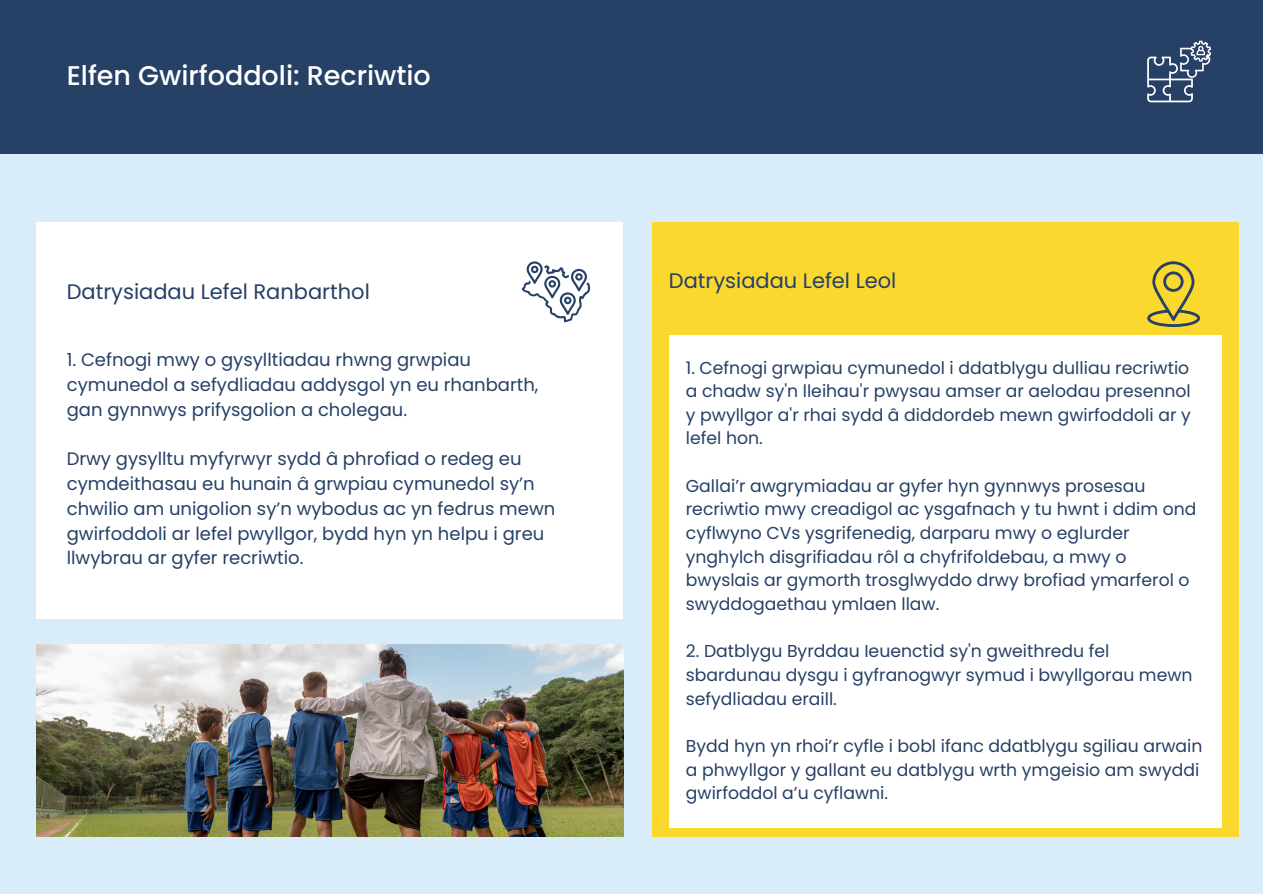
<style>
.page{position:relative;width:1263px;height:894px;background:#fff}
.page>*{position:absolute;margin:0;border:0;box-sizing:border-box;transform-origin:0 0}
.t1{font:500 27px "Poppins";color:#fff}
.t2{font:21px "Poppins";color:#264066}
.t3{font:18px/24.8px "Poppins";color:#264066}
.t4{font:17.25px/23.7px "Poppins";color:#264066}
</style>
<div class="page">
<div style="left:0;top:0;width:1263px;height:893px;background:#d9ecf9"></div>
<div style="left:0;top:0;width:1263px;height:154px;background:#264066"></div>
<div style="left:37px;top:222px;width:586px;height:396px;background:#fff"></div>
<div style="left:652px;top:222px;width:586px;height:614px;background:#fbd82e"></div>
<div style="left:669px;top:335px;width:552px;height:493px;background:#fff"></div>
<img style="left:37px;top:644px;width:586px;height:192px">
<svg style="left:1147px;top:261px;width:53px;height:65px"></svg>
<svg style="left:522px;top:261px;width:68px;height:61px"></svg>
<svg style="left:1147px;top:41px;width:64px;height:61px"></svg>
<p class="t1" style="left:67px;top:57px;width:366px">Elfen Gwirfoddoli: Recriwtio</p>
<h2 class="t2" style="left:67px;top:276px;width:305px">Datrysiadau Lefel Ranbarthol</h2>
<p class="t2" style="left:669px;top:266px;width:229px">Datrysiadau Lefel Leol</p>
<p class="t3" style="left:67px;top:347px;width:473px">1. Cefnogi mwy o gysylltiadau rhwng grwpiau cymunedol a sefydliadau addysgol yn eu rhanbarth, gan gynnwys prifysgolion a cholegau.</p>
<p class="t3" style="left:67px;top:446px;width:490px">Drwy gysylltu myfyrwyr sydd â phrofiad o redeg eu cymdeithasau eu hunain â grwpiau cymunedol sy’n chwilio am unigolion sy’n wybodus ac yn fedrus mewn gwirfoddoli ar lefel pwyllgor, bydd hyn yn helpu i greu llwybrau ar gyfer recriwtio.</p>
<h1 class="t4" style="left:686px;top:355px;width:506px;text-align:justify">1. Cefnogi grwpiau cymunedol i ddatblygu dulliau recriwtio a chadw sy'n lleihau'r pwysau amser ar aelodau presennol y pwyllgor a'r rhai sydd â diddordeb mewn gwirfoddoli ar y lefel hon.</h1>
<p class="t4" style="left:686px;top:473px;width:512px">Gallai’r awgrymiadau ar gyfer hyn gynnwys prosesau recriwtio mwy creadigol ac ysgafnach y tu hwnt i ddim ond cyflwyno CVs ysgrifenedig, darparu mwy o eglurder ynghylch disgrifiadau rôl a chyfrifoldebau, a mwy o bwyslais ar gymorth trosglwyddo drwy brofiad ymarferol o swyddogaethau ymlaen llaw.</p>
<h2 class="t4" style="left:686px;top:639px;width:508px">2. Datblygu Byrddau Ieuenctid sy'n gweithredu fel sbardunau dysgu i gyfranogwyr symud i bwyllgorau mewn sefydliadau eraill.</h2>
<p class="t4" style="left:686px;top:733px;width:518px">Bydd hyn yn rhoi’r cyfle i bobl ifanc ddatblygu sgiliau arwain a phwyllgor y gallant eu datblygu wrth ymgeisio am swyddi gwirfoddol a’u cyflawni.</p>
</div>
